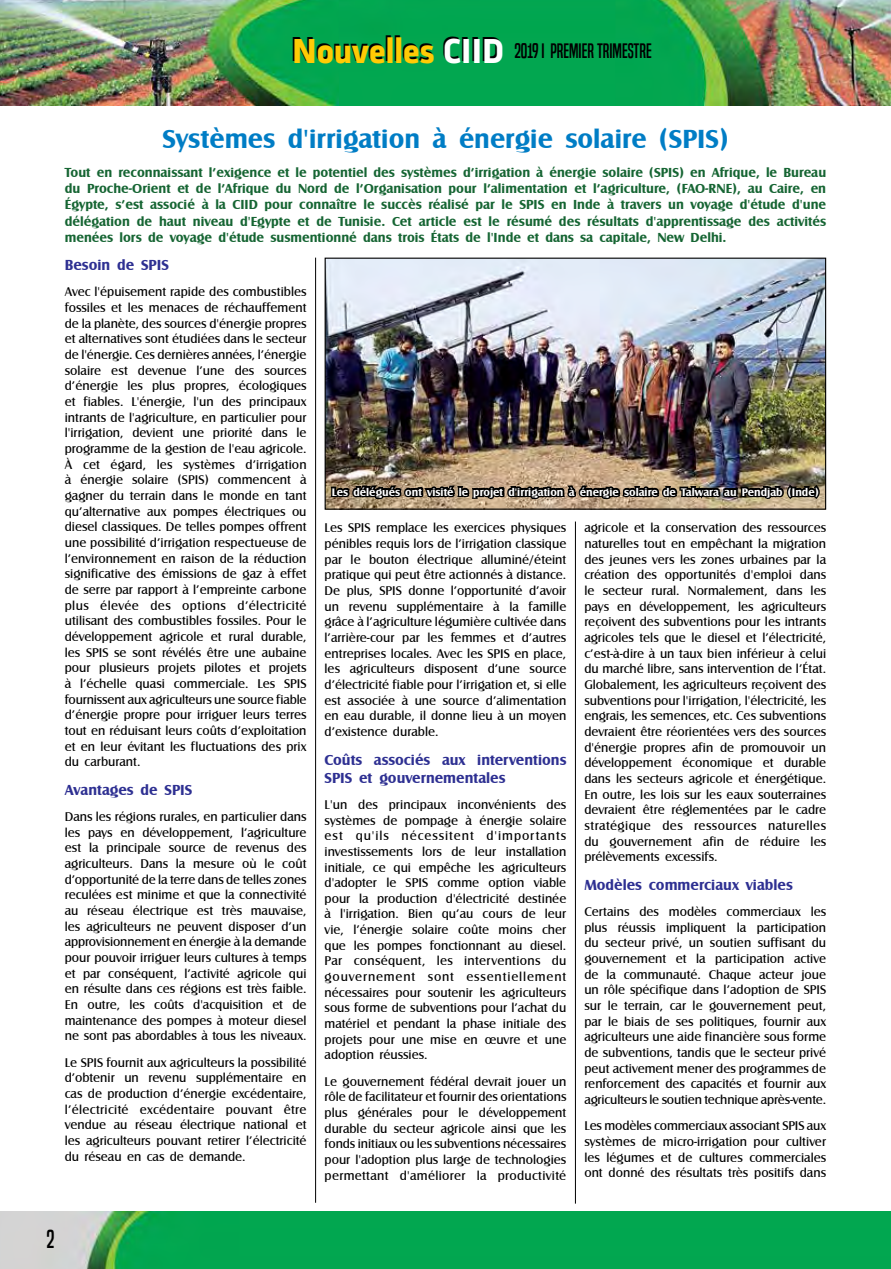
<style>
.page{position:relative;width:891px;height:1269px;background:#fff}
.page>*{position:absolute;margin:0;border:0;box-sizing:border-box;transform-origin:0 0}
.t1{font:700 36px "Alstom";color:#ffcb05}
.t2{font:700 27px "Castle T";color:#007dc5}
.t3{font:24px "Built Titling Rg";color:#000}
.t4{font:19.5px "Built Titling Rg";color:#000}
.t5{font:700 15px/18px "Castle T";color:#2e3092}
.t6{font:700 13.5px/16.2px "Castle T";color:#166533;text-align:justify}
.t7{font:13.05px/15.6px "Castle T";color:#000;text-align:justify}
.t8{font:700 11.25px "Castle T";color:#fff}
.s1{color:#fff}
</style>
<div class="page">
<img style="left:0;top:1212px;width:891px;height:57px">
<img style="left:0;top:0;width:891px;height:105px">
<img style="left:327px;top:260px;width:497px;height:248px">
<img style="left:330px;top:468px;width:492px;height:60px">
<hr style="left:575px;top:522px;width:1px;height:682px;background:#000">
<hr style="left:315px;top:258px;width:1px;height:945px;background:#000">
<h1 class="t1" style="left:292px;top:26px;width:213px">Nouvelles <span class="s1">CIID</span></h1>
<h3 class="t4" style="left:514px;top:40px;width:139px">2019 I PREMIER TRIMESTRE</h3>
<h2 class="t2" style="left:162px;top:124px;width:568px">Systèmes d'irrigation à énergie solaire (SPIS)</h2>
<p class="t6" style="left:65px;top:164px;width:763px">Tout en reconnaissant l’exigence et le potentiel des systèmes d’irrigation à énergie solaire (SPIS) en Afrique, le Bureau du Proche-Orient et de l’Afrique du Nord de l’Organisation pour l’alimentation et l’agriculture, (FAO-RNE), au Caire, en Égypte, s’est associé à la CIID pour connaître le succès réalisé par le SPIS en Inde à travers un voyage d'étude d'une délégation de haut niveau d'Egypte et de Tunisie. Cet article est le résumé des résultats d'apprentissage des activités menées lors de voyage d'étude susmentionné dans trois États de l'Inde et dans sa capitale, New Delhi.</p>
<p class="t5" style="left:65px;top:256px;width:106px">Besoin de SPIS</p>
<p class="t7" style="left:65px;top:284px;width:243px">Avec l'épuisement rapide des combustibles fossiles et les menaces de réchauffement de la planète, des sources d'énergie propres et alternatives sont étudiées dans le secteur de l'énergie. Ces dernières années, l’énergie solaire est devenue l’une des sources d’énergie les plus propres, écologiques et fiables. L'énergie, l'un des principaux intrants de l'agriculture, en particulier pour l'irrigation, devient une priorité dans le programme de la gestion de l'eau agricole.<br>À cet égard, les systèmes d’irrigation à énergie solaire (SPIS) commencent à gagner du terrain dans le monde en tant qu’alternative aux pompes électriques ou diesel classiques. De telles pompes offrent une possibilité d’irrigation respectueuse de l’environnement en raison de la réduction significative des émissions de gaz à effet de serre par rapport à l’empreinte carbone plus élevée des options d’électricité utilisant des combustibles fossiles. Pour le développement agricole et rural durable, les SPIS se sont révélés être une aubaine pour plusieurs projets pilotes et projets à l’échelle quasi commerciale. Les SPIS fournissent aux agriculteurs une source fiable d’énergie propre pour irriguer leurs terres tout en réduisant leurs coûts d’exploitation et en leur évitant les fluctuations des prix du carburant.</p>
<p class="t5" style="left:65px;top:781px;width:129px">Avantages de SPIS</p>
<p class="t7" style="left:65px;top:809px;width:243px">Dans les régions rurales, en particulier dans les pays en développement, l’agriculture est la principale source de revenus des agriculteurs. Dans la mesure où le coût d’opportunité de la terre dans de telles zones reculées est minime et que la connectivité au réseau électrique est très mauvaise, les agriculteurs ne peuvent disposer d’un approvisionnement en énergie à la demande pour pouvoir irriguer leurs cultures à temps et par conséquent, l’activité agricole qui en résulte dans ces régions est très faible.<br>En outre, les coûts d'acquisition et de maintenance des pompes à moteur diesel ne sont pas abordables à tous les niveaux.</p>
<p class="t7" style="left:65px;top:1055px;width:243px">Le SPIS fournit aux agriculteurs la possibilité d’obtenir un revenu supplémentaire en cas de production d’énergie excédentaire, l’électricité excédentaire pouvant être vendue au réseau électrique national et les agriculteurs pouvant retirer l’électricité du réseau en cas de demande.</p>
<p class="t8" style="left:332px;top:485px;width:488px">Les délégués ont visité le projet d'irrigation à énergie solaire de Talwara au Pendjab (Inde)</p>
<p class="t7" style="left:325px;top:520px;width:243px">Les SPIS remplace les exercices physiques pénibles requis lors de l’irrigation classique par le bouton électrique alluminé/éteint pratique qui peut être actionnés à distance.<br>De plus, SPIS donne l’opportunité d’avoir un revenu supplémentaire à la famille grâce à l’agriculture légumière cultivée dans l’arrière-cour par les femmes et d’autres entreprises locales. Avec les SPIS en place, les agriculteurs disposent d’une source d’électricité fiable pour l’irrigation et, si elle est associée à une source d’alimentation en eau durable, il donne lieu à un moyen d’existence durable.</p>
<p class="t5" style="left:325px;top:751px;width:243px">Coûts associés aux interventions<br>SPIS et gouvernementales</p>
<p class="t7" style="left:325px;top:797px;width:243px">L'un des principaux inconvénients des systèmes de pompage à énergie solaire est qu'ils nécessitent d'importants investissements lors de leur installation initiale, ce qui empêche les agriculteurs d'adopter le SPIS comme option viable pour la production d'électricité destinée à l'irrigation. Bien qu’au cours de leur vie, l’énergie solaire coûte moins cher que les pompes fonctionnant au diesel.<br>Par conséquent, les interventions du gouvernement sont essentiellement nécessaires pour soutenir les agriculteurs sous forme de subventions pour l’achat du matériel et pendant la phase initiale des projets pour une mise en œuvre et une adoption réussies.</p>
<p class="t7" style="left:325px;top:1074px;width:243px">Le gouvernement fédéral devrait jouer un rôle de facilitateur et fournir des orientations plus générales pour le développement durable du secteur agricole ainsi que les fonds initiaux ou les subventions nécessaires pour l'adoption plus large de technologies permettant d'améliorer la productivité</p>
<p class="t7" style="left:584px;top:520px;width:243px">agricole et la conservation des ressources naturelles tout en empêchant la migration des jeunes vers les zones urbaines par la création des opportunités d'emploi dans le secteur rural. Normalement, dans les pays en développement, les agriculteurs reçoivent des subventions pour les intrants agricoles tels que le diesel et l’électricité, c’est-à-dire à un taux bien inférieur à celui du marché libre, sans intervention de l’État.<br>Globalement, les agriculteurs reçoivent des subventions pour l'irrigation, l'électricité, les engrais, les semences, etc. Ces subventions devraient être réorientées vers des sources d'énergie propres afin de promouvoir un développement économique et durable dans les secteurs agricole et énergétique.<br>En outre, les lois sur les eaux souterraines devraient être réglementées par le cadre stratégique des ressources naturelles du gouvernement afin de réduire les prélèvements excessifs.</p>
<p class="t5" style="left:584px;top:876px;width:210px">Modèles commerciaux viables</p>
<p class="t7" style="left:584px;top:904px;width:243px">Certains des modèles commerciaux les plus réussis impliquent la participation du secteur privé, un soutien suffisant du gouvernement et la participation active de la communauté. Chaque acteur joue un rôle spécifique dans l’adoption de SPIS sur le terrain, car le gouvernement peut, par le biais de ses politiques, fournir aux agriculteurs une aide financière sous forme de subventions, tandis que le secteur privé peut activement mener des programmes de renforcement des capacités et fournir aux agriculteurs le soutien technique après-vente.</p>
<p class="t7" style="left:584px;top:1118px;width:243px">Les modèles commerciaux associant SPIS aux systèmes de micro-irrigation pour cultiver les légumes et de cultures commerciales ont donné des résultats très positifs dans</p>
<h3 class="t3" style="left:46px;top:1225px;width:10px">2</h3>
</div>
